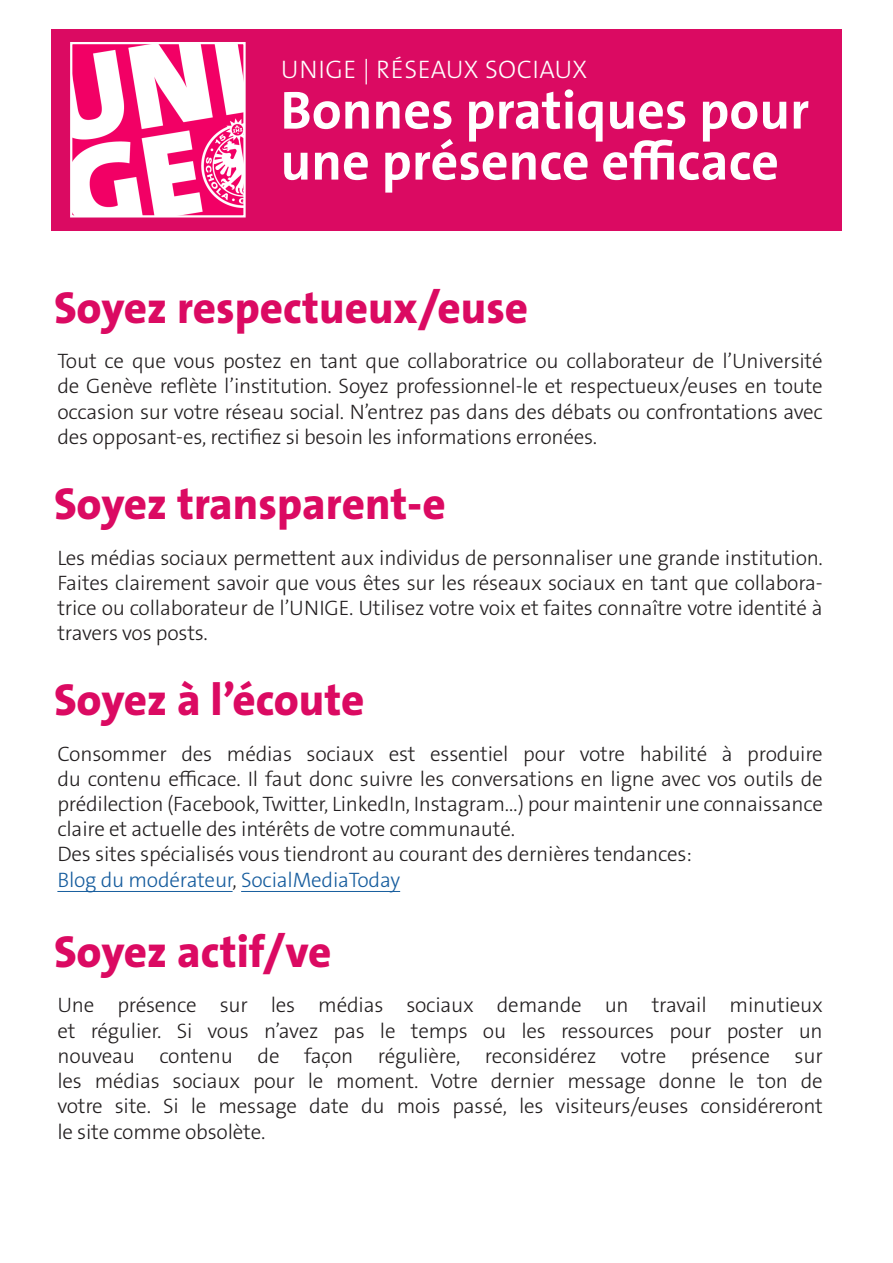
<style>
.page{position:relative;width:893px;height:1263px;background:#fff}
.page>*{position:absolute;margin:0;border:0;box-sizing:border-box;transform-origin:0 0}
.t1{font:700 54px/51px "The Sans Os F";color:#fff}
.Titre_Rubrique{font:800 45px "The Sans Os F";color:#db0a62}
.t2{font:300 25.5px "The Sans Os F";letter-spacing:.02em;color:#fff}
.texte_courant{font:300 21px/25.2px "The Sans Os F";letter-spacing:-.01em;color:#231f20;text-align:justify}
.texte_courant-2{font:300 21px "The Sans Os F";letter-spacing:-.01em;color:#175d9e}
.s1{color:#231f20}
</style>
<div class="page">
<div style="left:51px;top:30px;width:791px;height:201px;background:#db0a62"></div>
<img style="left:73px;top:45px;width:170px;height:169px">
<div style="left:70px;top:42px;width:176px;height:175px;border:2px solid #fff"></div>
<hr style="left:57px;top:891px;width:176px;height:1px;background:#175d9e">
<hr style="left:241px;top:891px;width:159px;height:1px;background:#175d9e">
<p class="t2" style="left:281px;top:53px;width:308px">UNIGE | RÉSEAUX SOCIAUX</p>
<p class="t1" style="left:280px;top:85px;width:530px">Bonnes pratiques pour une présence efficace</p>
<p class="Titre_Rubrique" style="left:54px;top:279px;width:476px">Soyez respectueux/euse</p>
<p class="texte_courant" style="left:57px;top:349px;width:767px">Tout ce que vous postez en tant que collaboratrice ou collaborateur de l’Université de Genève reflète l’institution. Soyez professionnel-le et respectueux/euses en toute occasion sur votre réseau social. N’entrez pas dans des débats ou confrontations avec des opposant-es, rectifiez si besoin les informations erronées.</p>
<p class="Titre_Rubrique" style="left:54px;top:475px;width:393px">Soyez transparent-e</p>
<p class="texte_courant" style="left:57px;top:545px;width:767px">Les médias sociaux permettent aux individus de personnaliser une grande institution.<br>Faites clairement savoir que vous êtes sur les réseaux sociaux en tant que collabora&shy;trice ou collaborateur de l’UNIGE. Utilisez votre voix et faites connaître votre identité à travers vos posts.</p>
<p class="Titre_Rubrique" style="left:54px;top:671px;width:312px">Soyez à l’écoute</p>
<p class="texte_courant" style="left:57px;top:741px;width:767px">Consommer des médias sociaux est essentiel pour votre habilité à produire du contenu efficace. Il faut donc suivre les conversations en ligne avec vos outils de prédilection (Facebook, Twitter, LinkedIn, Instagram...) pour maintenir une connaissance claire et actuelle des intérêts de votre communauté.</p>
<p class="texte_courant" style="left:57px;top:842px;width:636px">Des sites spécialisés vous tiendront au courant des dernières tendances:</p>
<p class="texte_courant-2" style="left:57px;top:866px;width:344px">Blog du modérateur<span class="s1">,</span> SocialMediaToday</p>
<p class="Titre_Rubrique" style="left:54px;top:923px;width:279px">Soyez actif/ve</p>
<p class="texte_courant" style="left:57px;top:993px;width:767px">Une présence sur les médias sociaux demande un travail minutieux et régulier. Si vous n’avez pas le temps ou les ressources pour poster un nouveau contenu de façon régulière, reconsidérez votre présence sur les médias sociaux pour le moment. Votre dernier message donne le ton de votre site. Si le message date du mois passé, les visiteurs/euses considéreront le site comme obsolète.</p>
</div>
